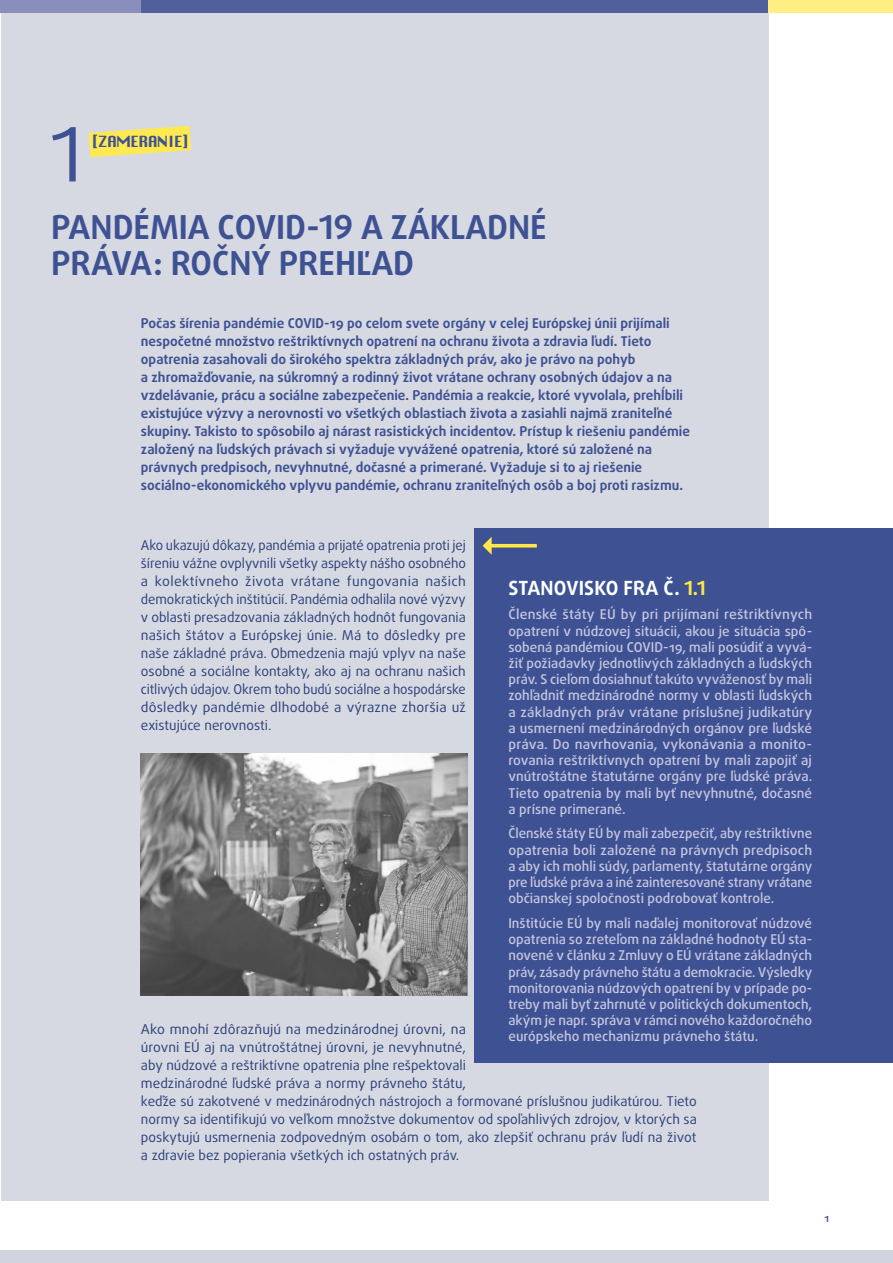
<style>
.page{position:relative;width:893px;height:1263px;background:#fff}
.page>*{position:absolute;margin:0;border:0;box-sizing:border-box;transform-origin:0 0}
.title_1_no{font:75px "Daxline Pro";color:#3e5293}
.title_1{font:700 33px/36px "Daxline Pro";color:#3e5293}
.FRAOP_title{font:700 19.5px "Daxline Pro";letter-spacing:.01em;color:#fff}
.focus{font:15px "Krungthep";letter-spacing:-.05em;color:#3e5293}
.FRAOP_body{font:500 13.5px/16.2px "Daxline Pro";color:#c6c6df;text-align:justify}
.body{font:13.5px/18px "Daxline Pro";color:#2a3f79;text-align:justify}
.intro_1{font:700 13.5px/18px "Daxline Pro";color:#3e5293}
.t1{font:500 11.25px "Daxline Pro";color:#3e5293}
.s1{color:#ffe847}
</style>
<div class="page">
<div style="left:1px;top:0;width:767px;height:1201px;background:#d7d9e2"></div>
<svg style="left:89px;top:126px;width:102px;height:31px"></svg>
<div style="left:474px;top:528px;width:419px;height:535px;background:#3e5293"></div>
<svg style="left:483px;top:537px;width:54px;height:18px"></svg>
<img style="left:141px;top:753px;width:327px;height:242px">
<div style="left:0;top:0;width:141px;height:13px;background:#8a8ebc"></div>
<div style="left:141px;top:0;width:646px;height:13px;background:#51609d"></div>
<div style="left:769px;top:0;width:124px;height:13px;background:#ffee81"></div>
<div style="left:0;top:1250px;width:893px;height:13px;background:#d1d3de"></div>
<p class="title_1_no" style="left:51px;top:105px;width:34px">1</p>
<p class="focus" style="left:92px;top:133px;width:98px">[ZAMERANIE]</p>
<p class="title_1" style="left:51px;top:209px;width:497px">PANDÉMIA COVID-19 A ZÁKLADNÉ<br>PRÁVA: ROČNÝ PREHĽAD</p>
<p class="intro_1" style="left:141px;top:314px;width:550px">Počas šírenia pandémie COVID-19 po celom svete orgány v celej Európskej únii prijímali nespočetné množstvo reštriktívnych opatrení na ochranu života a zdravia ľudí. Tieto opatrenia zasahovali do širokého spektra základných práv, ako je právo na pohyb<br>a zhromažďovanie, na súkromný a rodinný život vrátane ochrany osobných údajov a na vzdelávanie, prácu a sociálne zabezpečenie. Pandémia a reakcie, ktoré vyvolala, prehĺbili existujúce výzvy a nerovnosti vo všetkých oblastiach života a zasiahli najmä zraniteľné skupiny. Takisto to spôsobilo aj nárast rasistických incidentov. Prístup k riešeniu pandémie založený na ľudských právach si vyžaduje vyvážené opatrenia, ktoré sú založené na právnych predpisoch, nevyhnutné, dočasné a primerané. Vyžaduje si to aj riešenie sociálno-ekonomického vplyvu pandémie, ochranu zraniteľných osôb a boj proti rasizmu.</p>
<p class="body" style="left:141px;top:536px;width:327px">Ako ukazujú dôkazy, pandémia a prijaté opatrenia proti jej šíreniu vážne ovplyvnili všetky aspekty nášho osobného a kolektívneho života vrátane fungovania našich demokratických inštitúcií. Pandémia odhalila nové výzvy v oblasti presadzovania základných hodnôt fungovania našich štátov a Európskej únie. Má to dôsledky pre naše základné práva. Obmedzenia majú vplyv na naše osobné a sociálne kontakty, ako aj na ochranu našich citlivých údajov. Okrem toho budú sociálne a hospodárske dôsledky pandémie dlhodobé a výrazne zhoršia už existujúce nerovnosti.</p>
<p class="FRAOP_title" style="left:509px;top:575px;width:199px">STANOVISKO FRA Č. <span class="s1">1.1</span></p>
<p class="FRAOP_body" style="left:508px;top:606px;width:305px">Členské štáty EÚ by pri prijímaní reštriktívnych opatrení v núdzovej situácii, akou je situácia spô&shy;sobená pandémiou COVID-19, mali posúdiť a vyvá&shy;žiť požiadavky jednotlivých základných a ľudských práv. S cieľom dosiahnuť takúto vyváženosť by mali zohľadniť medzinárodné normy v oblasti ľudských a základných práv vrátane príslušnej judikatúry a usmernení medzinárodných orgánov pre ľudské práva. Do navrhovania, vykonávania a monito&shy;rovania reštriktívnych opatrení by mali zapojiť aj vnútroštátne štatutárne orgány pre ľudské práva.<br>Tieto opatrenia by mali byť nevyhnutné, dočasné a prísne primerané.</p>
<p class="FRAOP_body" style="left:508px;top:825px;width:305px">Členské štáty EÚ by mali zabezpečiť, aby reštriktívne opatrenia boli založené na právnych predpisoch a aby ich mohli súdy, parlamenty, štatutárne orgány pre ľudské práva a iné zainteresované strany vrátane občianskej spoločnosti podrobovať kontrole.</p>
<p class="FRAOP_body" style="left:508px;top:915px;width:305px">Inštitúcie EÚ by mali naďalej monitorovať núdzové opatrenia so zreteľom na základné hodnoty EÚ sta&shy;novené v článku 2 Zmluvy o EÚ vrátane základných práv, zásady právneho štátu a demokracie. Výsledky monitorovania núdzových opatrení by v prípade po&shy;treby mali byť zahrnuté v politických dokumentoch, akým je napr. správa v rámci nového každoročného európskeho mechanizmu právneho štátu.</p>
<p class="body" style="left:141px;top:1020px;width:557px;text-align:left">Ako mnohí zdôrazňujú na medzinárodnej úrovni, na<br>úrovni EÚ aj na vnútroštátnej úrovni, je nevyhnutné,<br>aby núdzové a reštriktívne opatrenia plne rešpektovali<br>medzinárodné ľudské práva a normy právneho štátu,<br>keďže sú zakotvené v medzinárodných nástrojoch a formované príslušnou judikatúrou. Tieto normy sa identifikujú vo veľkom množstve dokumentov od spoľahlivých zdrojov, v ktorých sa poskytujú usmernenia zodpovedným osobám o tom, ako zlepšiť ochranu práv ľudí na život a zdravie bez popierania všetkých ich ostatných práv.</p>
<p class="t1" style="left:824px;top:1210px;width:6px">1</p>
</div>
